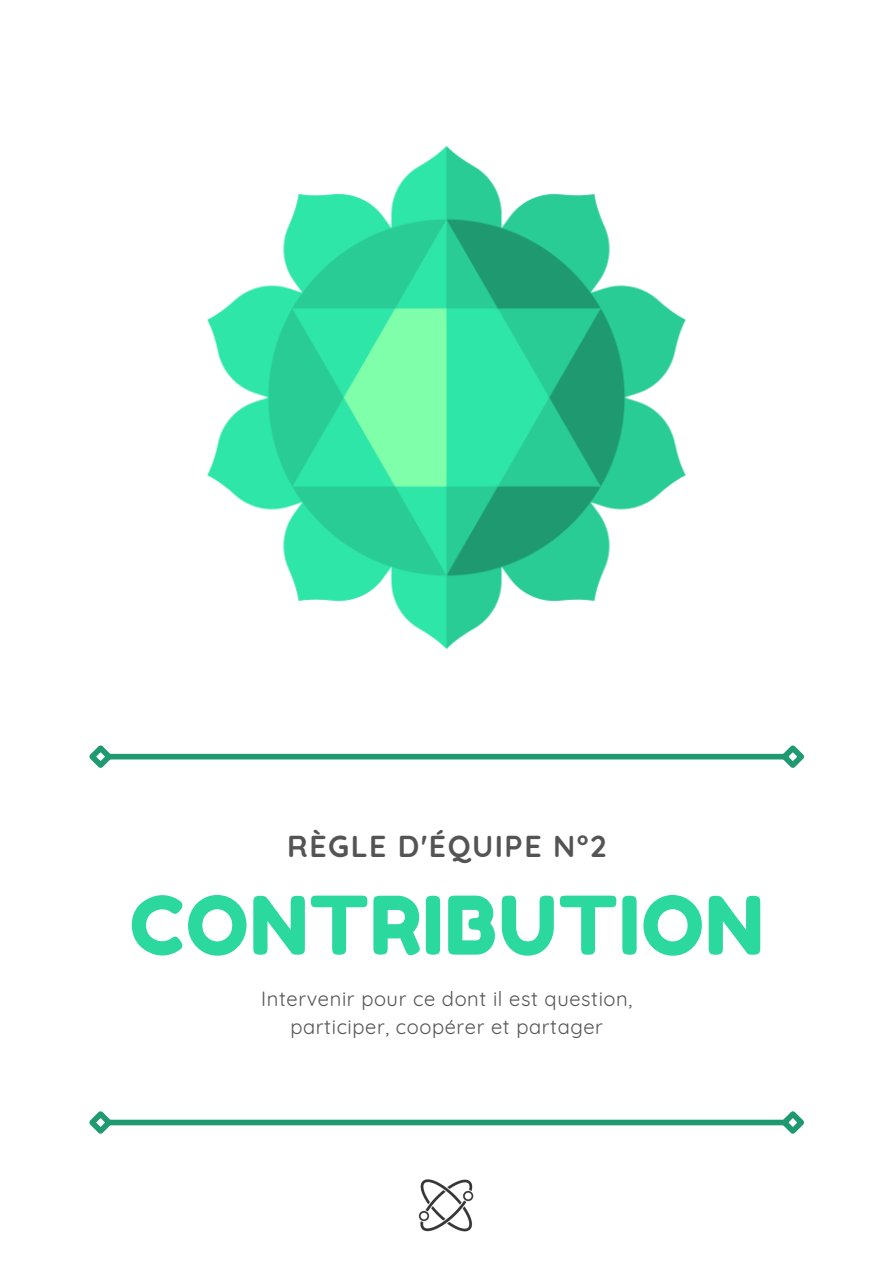
<style>
.page{position:relative;width:893px;height:1264px;background:#fff}
.page>*{position:absolute;margin:0;border:0;box-sizing:border-box;transform-origin:0 0}
.t1{font:80.55px "Fredoka One";letter-spacing:.02em;color:#2bd89e}
.t2{font:700 30.15px "Quicksand";letter-spacing:.05em;color:#545454}
.t3{font:20.1px "Quicksand";letter-spacing:.03em;color:#545454}
</style>
<div class="page">
<div style="left:109px;top:753px;width:675px;height:6px;background:#1f9a70"></div>
<svg style="left:89px;top:745px;width:28px;height:23px"></svg>
<svg style="left:776px;top:745px;width:28px;height:23px"></svg>
<div style="left:109px;top:1119px;width:675px;height:6px;background:#1f9a70"></div>
<svg style="left:89px;top:1111px;width:28px;height:23px"></svg>
<svg style="left:776px;top:1111px;width:28px;height:23px"></svg>
<img style="left:207px;top:146px;width:479px;height:502px">
<img style="left:418px;top:1179px;width:56px;height:53px">
<p class="t2" style="left:287px;top:827px;width:321px">RÈGLE D'ÉQUIPE N°2</p>
<p class="t1" style="left:130px;top:876px;width:635px">CONTRIBUTION</p>
<p class="t3" style="left:261px;top:985px;width:372px">Intervenir pour ce dont il est question,</p>
<p class="t3" style="left:290px;top:1014px;width:314px">participer, coopérer et partager</p>
</div>
